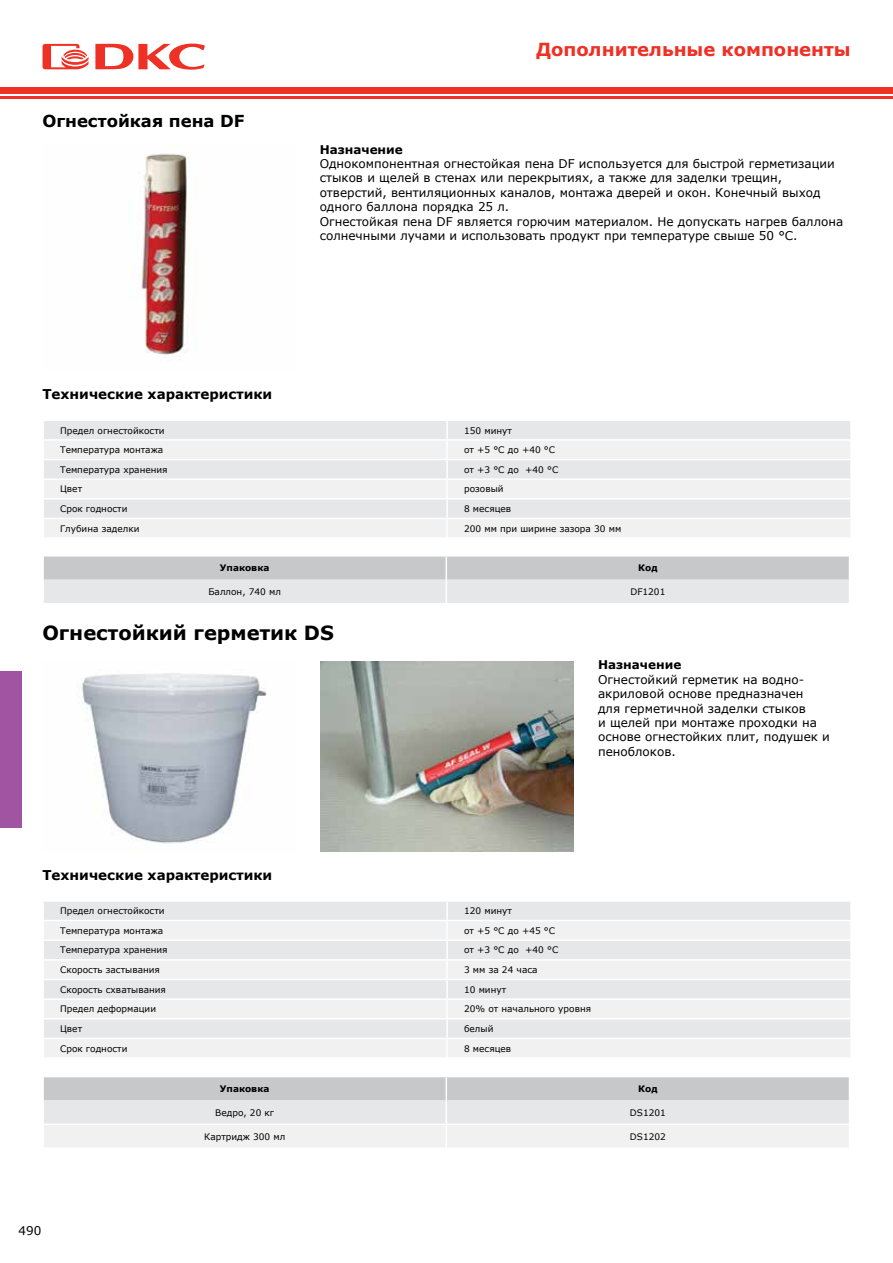
<style>
.page{position:relative;width:893px;height:1263px;background:#fff}
.page>*{position:absolute;margin:0;border:0;box-sizing:border-box;transform-origin:0 0}
.t1{font:700 19.5px "Verdana";color:#000}
.t2{font:700 18px "Verdana";color:#ee3124}
.t3{font:700 16.5px "Verdana";color:#000}
.t4{font:700 13.5px "Verdana";color:#000}
.t5{font:12px/14.4px "Verdana";color:#000}
.t6{font:700 12px "Verdana";color:#000}
.t7{font:9px "Verdana";color:#000}
.t8{font:700 9px "Verdana";color:#000}
</style>
<div class="page">
<div style="left:0;top:87px;width:893px;height:6px;background:#ee3124"></div>
<hr style="left:0;top:96px;width:893px;height:3px;background:#ee3124">
<svg style="left:43px;top:44px;width:46px;height:25px"></svg>
<svg style="left:95px;top:44px;width:110px;height:26px"></svg>
<div style="left:0;top:671px;width:22px;height:156px;background:#a154a1"></div>
<img style="left:320px;top:662px;width:253px;height:189px">
<img style="left:137px;top:153px;width:52px;height:207px">
<svg style="left:43px;top:556px;width:806px;height:47px;background:#d7d8d9"></svg>
<svg style="left:43px;top:1077px;width:806px;height:70px"></svg>
<svg style="left:44px;top:421px;width:806px;height:116px"></svg>
<svg style="left:44px;top:902px;width:806px;height:155px"></svg>
<img style="left:81px;top:673px;width:186px;height:171px">
<h3 class="t3" style="left:42px;top:109px;width:204px">Огнестойкая пена DF</h3>
<h2 class="t2" style="left:536px;top:37px;width:316px">Дополнительные компоненты</h2>
<p class="t6" style="left:320px;top:141px;width:85px">Назначение</p>
<p class="t5" style="left:320px;top:156px;width:525px">Однокомпонентная огнестойкая пена DF используется для быстрой герметизации стыков и щелей в стенах или перекрытиях, а также для заделки трещин, отверстий, вентиляционных каналов, монтажа дверей и окон. Конечный выход одного баллона порядка 25 л.<br>Огнестойкая пена DF является горючим материалом. Не допускать нагрев баллона солнечными лучами и использовать продукт при температуре свыше 50 °C.</p>
<p class="t4" style="left:42px;top:385px;width:231px">Технические характеристики</p>
<p class="t7" style="left:60px;top:424px;width:106px">Предел огнестойкости</p>
<p class="t7" style="left:464px;top:424px;width:49px">150 минут</p>
<p class="t7" style="left:60px;top:444px;width:105px">Температура монтажа</p>
<p class="t7" style="left:464px;top:444px;width:93px">от +5 °C до +40 °C</p>
<p class="t7" style="left:60px;top:463px;width:109px">Температура хранения</p>
<p class="t7" style="left:464px;top:463px;width:96px">от +3 °C до +40 °C</p>
<p class="t7" style="left:60px;top:483px;width:24px">Цвет</p>
<p class="t7" style="left:464px;top:483px;width:41px">розовый</p>
<p class="t7" style="left:60px;top:503px;width:69px">Срок годности</p>
<p class="t7" style="left:464px;top:503px;width:49px">8 месяцев</p>
<p class="t7" style="left:60px;top:522px;width:81px">Глубина заделки</p>
<p class="t7" style="left:464px;top:522px;width:159px">200 мм при ширине зазора 30 мм</p>
<p class="t8" style="left:220px;top:561px;width:51px">Упаковка</p>
<p class="t8" style="left:638px;top:561px;width:21px">Код</p>
<p class="t7" style="left:208px;top:586px;width:74px">Баллон, 740 мл</p>
<p class="t7" style="left:630px;top:586px;width:37px">DF1201</p>
<h1 class="t1" style="left:42px;top:619px;width:293px">Огнестойкий герметик DS</h1>
<p class="t4" style="left:42px;top:865px;width:231px">Технические характеристики</p>
<p class="t6" style="left:598px;top:656px;width:85px">Назначение</p>
<p class="t5" style="left:598px;top:672px;width:233px">Огнестойкий герметик на водно&shy;акриловой основе предназначен<br>для герметичной заделки стыков<br>и щелей при монтаже проходки на основе огнестойких плит, подушек и пеноблоков.</p>
<p class="t7" style="left:60px;top:905px;width:106px">Предел огнестойкости</p>
<p class="t7" style="left:464px;top:905px;width:49px">120 минут</p>
<p class="t7" style="left:60px;top:924px;width:105px">Температура монтажа</p>
<p class="t7" style="left:464px;top:924px;width:93px">от +5 °C до +45 °C</p>
<p class="t7" style="left:60px;top:944px;width:109px">Температура хранения</p>
<p class="t7" style="left:464px;top:944px;width:96px">от +3 °C до +40 °C</p>
<p class="t7" style="left:60px;top:964px;width:101px">Скорость застывания</p>
<p class="t7" style="left:464px;top:964px;width:75px">3 мм за 24 часа</p>
<p class="t7" style="left:60px;top:983px;width:107px">Скорость схватывания</p>
<p class="t7" style="left:464px;top:983px;width:44px">10 минут</p>
<p class="t7" style="left:60px;top:1003px;width:98px">Предел деформации</p>
<p class="t7" style="left:464px;top:1003px;width:129px">20% от начального уровня</p>
<p class="t7" style="left:60px;top:1022px;width:24px">Цвет</p>
<p class="t7" style="left:464px;top:1022px;width:31px">белый</p>
<p class="t7" style="left:60px;top:1042px;width:69px">Срок годности</p>
<p class="t7" style="left:464px;top:1042px;width:49px">8 месяцев</p>
<p class="t5" style="left:18px;top:1223px;width:24px">490</p>
<p class="t8" style="left:220px;top:1082px;width:51px">Упаковка</p>
<p class="t8" style="left:638px;top:1082px;width:21px">Код</p>
<p class="t7" style="left:215px;top:1106px;width:60px">Ведро, 20 кг</p>
<p class="t7" style="left:630px;top:1106px;width:37px">DS1201</p>
<p class="t7" style="left:204px;top:1130px;width:83px">Картридж 300 мл</p>
<p class="t7" style="left:630px;top:1130px;width:37px">DS1202</p>
</div>
